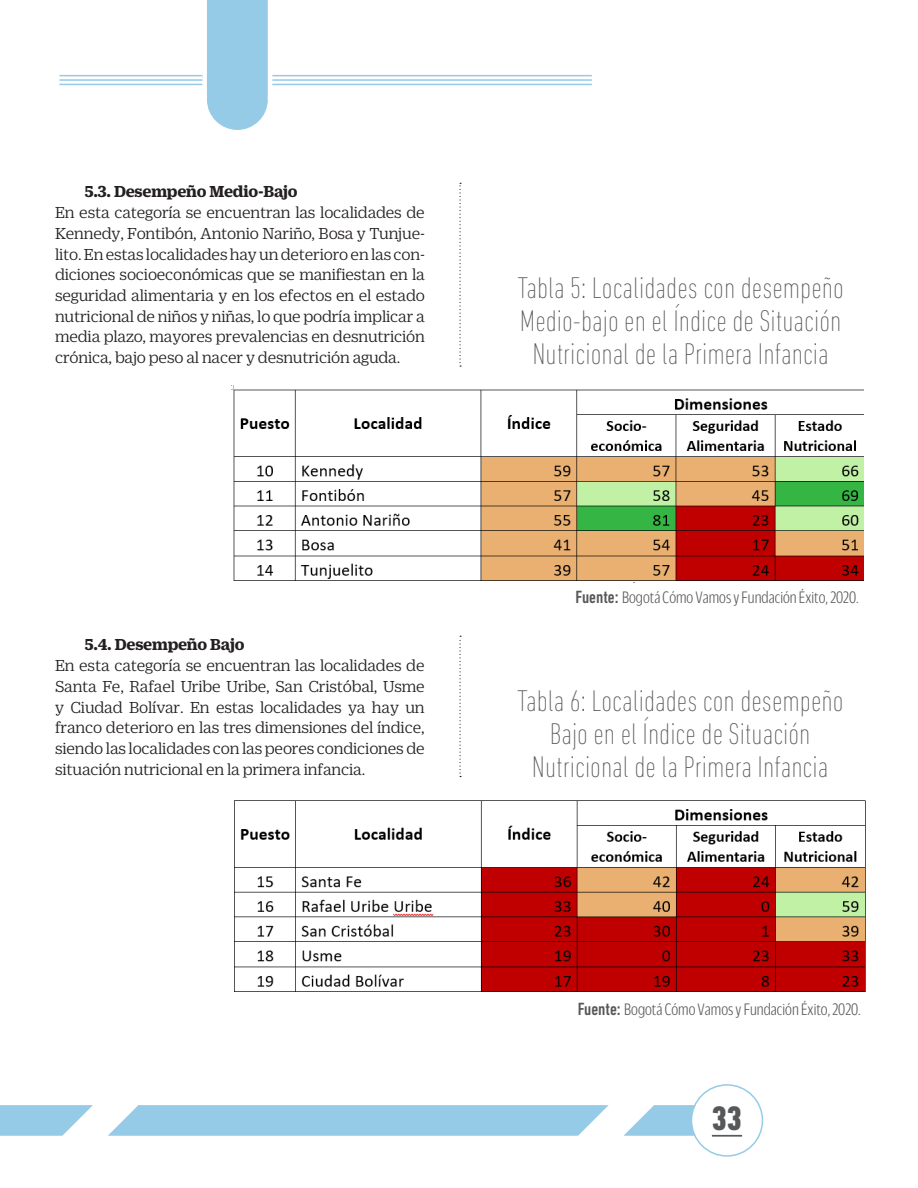
<style>
.page{position:relative;width:918px;height:1188px;background:#fff}
.page>*{position:absolute;margin:0;border:0;box-sizing:border-box;transform-origin:0 0}
.t1{font:800 condensed 34.5px "DIN Next LT Pro";color:#57585a}
.t2{font:200 condensed 30.45px/33px "DIN Next LT Pro";color:#57585a;text-align:center}
.t3{font:300 18px "Duplicate Sans Cond";color:#57585a}
.t4{font:17.25px/20.7px "Duplicate Ionic";letter-spacing:-.015em;color:#231f20;text-align:justify}
.t5{font:700 17.25px "Duplicate Ionic";letter-spacing:-.015em;color:#231f20}
.s1{font-family:"DIN Next LT Pro";font-weight:500;font-stretch:condensed}
</style>
<div class="page">
<svg style="left:0;top:1105px;width:694px;height:31px;background:#a3d2ea"></svg>
<hr style="left:59px;top:84px;width:533px;height:1px;background:#95cbe7">
<hr style="left:59px;top:79px;width:533px;height:2px;background:#95cbe7">
<hr style="left:59px;top:75px;width:533px;height:1px;background:#95cbe7">
<div style="left:691px;top:1084px;width:72px;height:73px;border:2px solid #95cbe7;border-radius:50%"></div>
<svg style="left:200px;top:0;width:75px;height:130px"></svg>
<hr style="left:712px;top:1135px;width:30px;height:2px;background:#57585a">
<img style="left:232px;top:385px;width:632px;height:198px">
<svg style="left:460px;top:636px;width:1px;height:141px"></svg>
<svg style="left:460px;top:183px;width:1px;height:184px"></svg>
<img style="left:234px;top:800px;width:631px;height:192px">
<p class="t5" style="left:85px;top:182px;width:214px">5.3. Desempeño Medio-Bajo</p>
<p class="t4" style="left:55px;top:202px;width:371px">En esta categoría se encuentran las localidades de Kennedy, Fontibón, Antonio Nariño, Bosa y Tunjue&shy;lito. En estas localidades hay un deterioro en las con&shy;diciones socioeconómicas que se manifiestan en la seguridad alimentaria y en los efectos en el estado nutricional de niños y niñas, lo que podría implicar a media plazo, mayores prevalencias en desnutrición crónica, bajo peso al nacer y desnutrición aguda.</p>
<p class="t5" style="left:85px;top:635px;width:161px">5.4. Desempeño Bajo</p>
<p class="t4" style="left:55px;top:655px;width:371px">En esta categoría se encuentran las localidades de Santa Fe, Rafael Uribe Uribe, San Cristóbal, Usme y Ciudad Bolívar. En estas localidades ya hay un franco deterioro en las tres dimensiones del índice, siendo las localidades con las peores condiciones de situación nutricional en la primera infancia.</p>
<p class="t2" style="left:517px;top:271px;width:328px">Tabla 5: Localidades con desempeño<br>Medio-bajo en el Índice de Situación<br>Nutricional de la Primera Infancia</p>
<p class="t3" style="left:576px;top:588px;width:285px"><span class="s1">Fuente:</span> Bogotá Cómo Vamos y Fundación Éxito, 2020.</p>
<p class="t2" style="left:517px;top:684px;width:328px">Tabla 6: Localidades con desempeño</p>
<p class="t2" style="left:550px;top:717px;width:262px">Bajo en el Índice de Situación</p>
<p class="t2" style="left:532px;top:750px;width:298px">Nutricional de la Primera Infancia</p>
<p class="t3" style="left:578px;top:1001px;width:285px"><span class="s1">Fuente:</span> Bogotá Cómo Vamos y Fundación Éxito, 2020.</p>
<h1 class="t1" style="left:712px;top:1098px;width:32px">33</h1>
</div>
